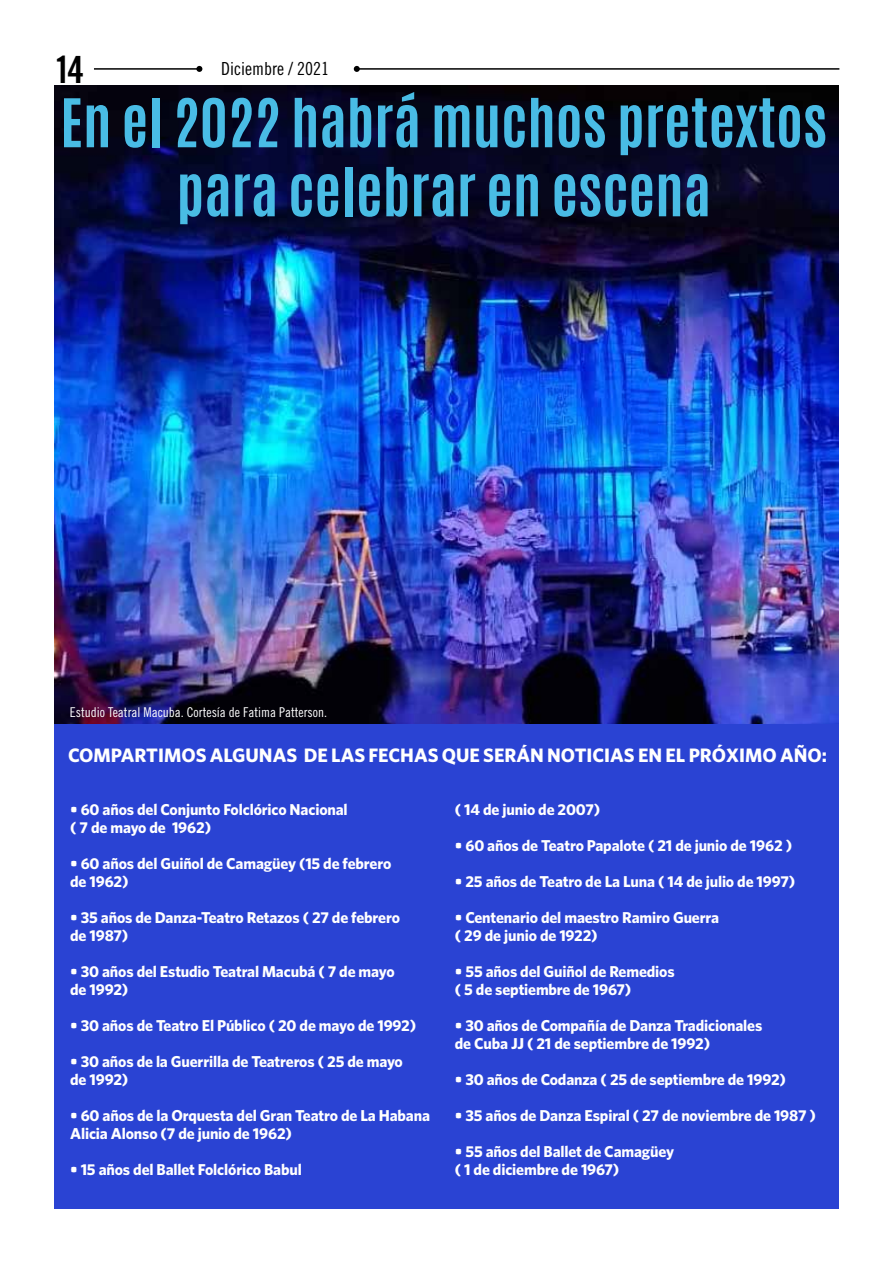
<style>
.page{position:relative;width:893px;height:1263px;background:#fff}
.page>*{position:absolute;margin:0;border:0;box-sizing:border-box;transform-origin:0 0}
.t1{font:700 57px/69px "Antonio";color:#49bce5;text-align:center}
.t2{font:37.5px "Trade Gothic Bold Cond Twenty";color:#000}
.t3{font:700 19.5px "Whitney";color:#fff}
.t4{font:18px "Trade Gothic Cond Eighteen";color:#000}
.t5{font:700 15.75px/18px "Whitney";letter-spacing:-.01em;color:#fff}
.t6{font:13.5px "Trade Gothic Cond Eighteen";color:#fff}
</style>
<div class="page">
<hr style="left:94px;top:68px;width:105px;height:2px;background:#000">
<svg style="left:196px;top:66px;width:6px;height:6px"></svg>
<hr style="left:357px;top:68px;width:482px;height:2px;background:#000">
<svg style="left:354px;top:66px;width:6px;height:6px"></svg>
<div style="left:54px;top:720px;width:785px;height:489px;background:#2a43d3"></div>
<img style="left:54px;top:85px;width:785px;height:638px">
<h2 class="t2" style="left:54px;top:47px;width:32px">14</h2>
<p class="t4" style="left:221px;top:58px;width:109px">Diciembre / 2021</p>
<h1 class="t1" style="left:60px;top:89px;width:768px">En el 2022 habrá muchos pretextos para celebrar en escena</h1>
<p class="t6" style="left:70px;top:704px;width:259px">Estudio Teatral Macuba. Cortesía de Fatima Patterson.</p>
<p class="t3" style="left:68px;top:743px;width:760px">Compartimos algunas de las fechas que serán noticias en el próximo año:</p>
<p class="t5" style="left:70px;top:800px;width:279px">• 60 años del Conjunto Folclórico Nacional ( 7 de mayo de 1962)</p>
<p class="t5" style="left:70px;top:854px;width:323px">• 60 años del Guiñol de Camagüey (15 de febrero de 1962)</p>
<p class="t5" style="left:70px;top:908px;width:331px">• 35 años de Danza-Teatro Retazos ( 27 de febrero de 1987)</p>
<p class="t5" style="left:70px;top:962px;width:326px">• 30 años del Estudio Teatral Macubá ( 7 de mayo de 1992)</p>
<p class="t5" style="left:70px;top:1016px;width:348px">• 30 años de Teatro El Público ( 20 de mayo de 1992)</p>
<p class="t5" style="left:70px;top:1052px;width:334px">• 30 años de la Guerrilla de Teatreros ( 25 de mayo de 1992)</p>
<p class="t5" style="left:70px;top:1106px;width:361px">• 60 años de la Orquesta del Gran Teatro de La Habana<br>Alicia Alonso (7 de junio de 1962)</p>
<p class="t5" style="left:70px;top:1160px;width:233px">• 15 años del Ballet Folclórico Babul</p>
<p class="t5" style="left:455px;top:800px;width:147px">( 14 de junio de 2007)</p>
<p class="t5" style="left:455px;top:836px;width:339px">• 60 años de Teatro Papalote ( 21 de junio de 1962 )</p>
<p class="t5" style="left:455px;top:872px;width:342px">• 25 años de Teatro de La Luna ( 14 de julio de 1997)</p>
<p class="t5" style="left:455px;top:908px;width:266px">• Centenario del maestro Ramiro Guerra ( 29 de junio de 1922)</p>
<p class="t5" style="left:455px;top:962px;width:221px">• 55 años del Guiñol de Remedios ( 5 de septiembre de 1967)</p>
<p class="t5" style="left:455px;top:1016px;width:309px">• 30 años de Compañía de Danza Tradicionales de Cuba JJ ( 21 de septiembre de 1992)</p>
<p class="t5" style="left:455px;top:1070px;width:333px">• 30 años de Codanza ( 25 de septiembre de 1992)</p>
<p class="t5" style="left:455px;top:1106px;width:363px">• 35 años de Danza Espiral ( 27 de noviembre de 1987 )</p>
<p class="t5" style="left:455px;top:1142px;width:221px">• 55 años del Ballet de Camagüey ( 1 de diciembre de 1967)</p>
</div>
